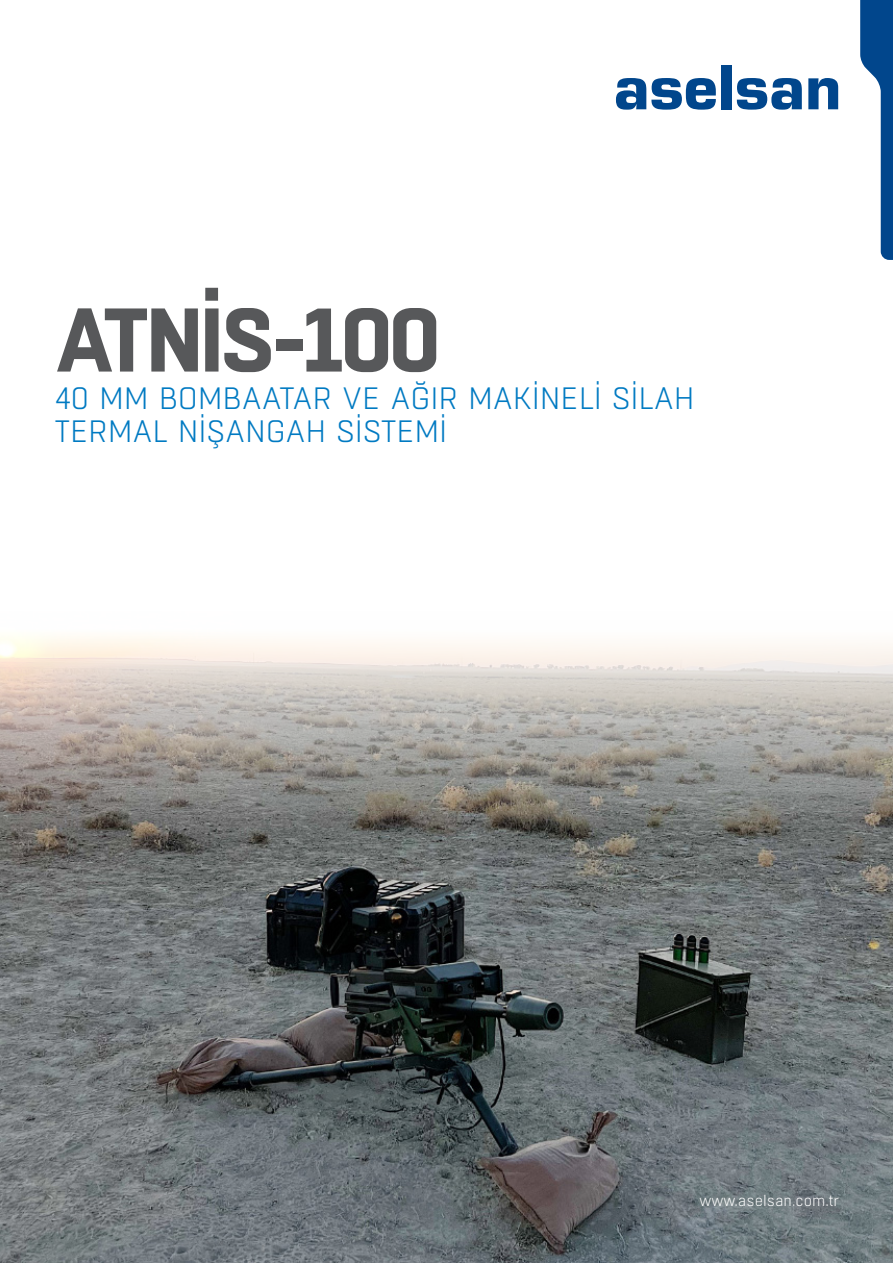
<style>
.page{position:relative;width:893px;height:1263px;background:#fff}
.page>*{position:absolute;margin:0;border:0;box-sizing:border-box;transform-origin:0 0}
.t1{font:700 90px "Boxed";letter-spacing:-.04em;color:#57585a}
.t2{font:300 30.9px/32.8px "Boxed";letter-spacing:-.005em;color:#007ac2}
.t3{font:300 15px "Boxed";color:#fff}
</style>
<div class="page">
<svg style="left:616px;top:78px;width:100px;height:32px"></svg>
<div style="left:721px;top:65px;width:10px;height:44px;background:#01468c"></div>
<svg style="left:737px;top:78px;width:65px;height:32px"></svg>
<svg style="left:808px;top:78px;width:30px;height:31px"></svg>
<svg style="left:860px;top:0;width:33px;height:260px"></svg>
<img style="left:0;top:636px;width:893px;height:627px">
<p class="t1" style="left:55px;top:280px;width:387px">ATNİS-100</p>
<p class="t2" style="left:55px;top:382px;width:641px">40 MM BOMBAATAR VE AĞIR MAKINELI SILAH<br>TERMAL NİŞANGAH SİSTEMİ</p>
<p class="t3" style="left:700px;top:1191px;width:141px">www.aselsan.com.tr</p>
</div>
